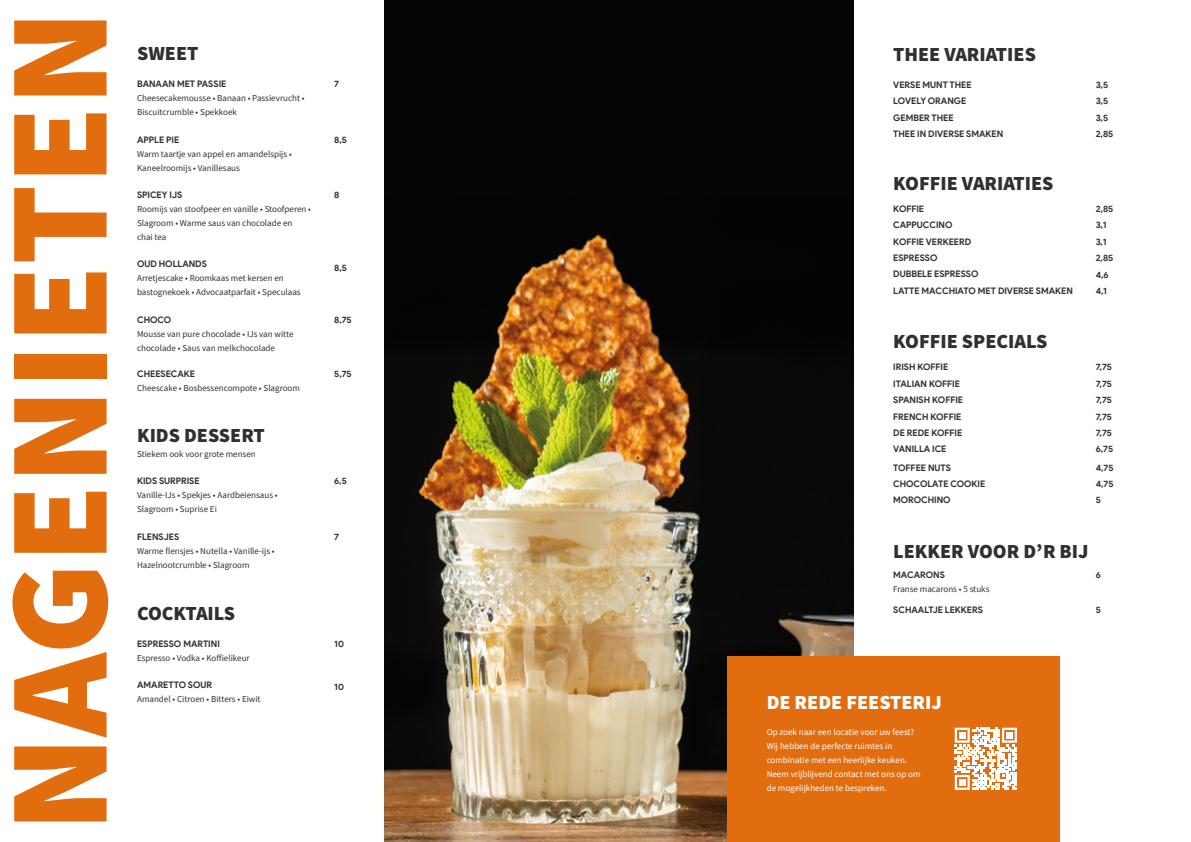
<style>
.page{position:relative;width:1191px;height:842px;background:#fff}
.page>*{position:absolute;margin:0;border:0;box-sizing:border-box;transform-origin:0 0}
.t1{font:142px "Source Sans Variable";color:#e26d0e}
.t2{font:20px "Source Sans Variable";color:#30302f}
.t3{font:20px "Source Sans Variable";color:#fff}
.t4{font:20px "Source Sans Variable";letter-spacing:-.02em;color:#30302f}
.t5{font:9px/14px "Source Sans Pro";color:#30302f}
.t6{font:700 9px "Product Sans";color:#30302f}
.t7{font:9px/14px "Source Sans Pro";color:#fff}
</style>
<div class="page">
<img style="left:384px;top:0;width:469px;height:842px">
<div style="left:727px;top:656px;width:332px;height:186px;background:#e26d0e"></div>
<svg style="left:954px;top:728px;width:63px;height:62px"></svg>
<h1 class="t1" style="left:-26px;top:832px;width:823px;rotate:-90deg">NAGENIETEN</h1>
<h2 class="t2" style="left:137px;top:41px;width:63px">SWEET</h2>
<h2 class="t2" style="left:893px;top:42px;width:144px">THEE VARIATIES</h2>
<p class="t6" style="left:137px;top:79px;width:91px">BANAAN MET PASSIE</p>
<p class="t5" style="left:137px;top:91px;width:169px">Cheesecakemousse • Banaan • Passievrucht •<br>Biscuitcrumble • Spekkoek</p>
<p class="t6" style="left:334px;top:79px;width:6px">7</p>
<p class="t6" style="left:1095px;top:79px;width:14px">3,5</p>
<p class="t6" style="left:893px;top:79px;width:80px">VERSE MUNT THEE</p>
<p class="t6" style="left:893px;top:95px;width:74px">LOVELY ORANGE</p>
<p class="t6" style="left:893px;top:112px;width:62px">GEMBER THEE</p>
<p class="t6" style="left:1095px;top:95px;width:14px">3,5</p>
<p class="t6" style="left:1095px;top:112px;width:14px">3,5</p>
<p class="t6" style="left:137px;top:134px;width:44px">APPLE PIE</p>
<p class="t5" style="left:137px;top:147px;width:156px">Warm taartje van appel en amandelspijs •<br>Kaneelroomijs • Vanillesaus</p>
<p class="t6" style="left:137px;top:189px;width:47px">SPICEY IJS</p>
<p class="t5" style="left:137px;top:202px;width:175px">Roomijs van stoofpeer en vanille • Stoofperen •<br>Slagroom • Warme saus van chocolade en<br>chai tea</p>
<p class="t6" style="left:334px;top:134px;width:14px">8,5</p>
<p class="t6" style="left:334px;top:189px;width:7px">8</p>
<p class="t6" style="left:893px;top:128px;width:111px">THEE IN DIVERSE SMAKEN</p>
<p class="t6" style="left:1095px;top:128px;width:19px">2,85</p>
<h2 class="t2" style="left:893px;top:172px;width:162px">KOFFIE VARIATIES</h2>
<p class="t6" style="left:893px;top:203px;width:32px">KOFFIE</p>
<p class="t6" style="left:1095px;top:203px;width:19px">2,85</p>
<p class="t6" style="left:893px;top:219px;width:61px">CAPPUCCINO</p>
<p class="t6" style="left:1095px;top:219px;width:12px">3,1</p>
<p class="t6" style="left:893px;top:236px;width:79px">KOFFIE VERKEERD</p>
<p class="t6" style="left:1095px;top:236px;width:12px">3,1</p>
<p class="t6" style="left:137px;top:259px;width:71px">OUD HOLLANDS</p>
<p class="t5" style="left:137px;top:271px;width:165px">Arretjescake • Roomkaas met kersen en bastognekoek • Advocaatparfait • Speculaas</p>
<p class="t6" style="left:334px;top:262px;width:14px">8,5</p>
<p class="t6" style="left:893px;top:252px;width:46px">ESPRESSO</p>
<p class="t6" style="left:1095px;top:252px;width:19px">2,85</p>
<p class="t6" style="left:893px;top:269px;width:87px">DUBBELE ESPRESSO</p>
<p class="t6" style="left:1095px;top:269px;width:15px">4,6</p>
<p class="t6" style="left:893px;top:285px;width:181px">LATTE MACCHIATO MET DIVERSE SMAKEN</p>
<p class="t6" style="left:1095px;top:285px;width:13px">4,1</p>
<p class="t6" style="left:137px;top:314px;width:36px">CHOCO</p>
<p class="t5" style="left:137px;top:326px;width:158px">Mousse van pure chocolade • IJs van witte chocolade • Saus van melkchocolade</p>
<p class="t6" style="left:137px;top:368px;width:59px">CHEESECAKE</p>
<p class="t5" style="left:137px;top:381px;width:164px">Cheescake • Bosbessencompote • Slagroom</p>
<p class="t6" style="left:334px;top:314px;width:19px">8,75</p>
<p class="t6" style="left:334px;top:368px;width:19px">5,75</p>
<h2 class="t2" style="left:893px;top:329px;width:156px">KOFFIE SPECIALS</h2>
<p class="t6" style="left:893px;top:362px;width:57px">IRISH KOFFIE</p>
<p class="t6" style="left:893px;top:378px;width:68px">ITALIAN KOFFIE</p>
<p class="t6" style="left:1095px;top:362px;width:18px">7,75</p>
<p class="t6" style="left:1095px;top:378px;width:18px">7,75</p>
<p class="t6" style="left:893px;top:394px;width:71px">SPANISH KOFFIE</p>
<p class="t6" style="left:1095px;top:394px;width:18px">7,75</p>
<p class="t6" style="left:893px;top:411px;width:70px">FRENCH KOFFIE</p>
<p class="t6" style="left:1095px;top:411px;width:18px">7,75</p>
<h2 class="t2" style="left:137px;top:424px;width:129px">KIDS DESSERT</h2>
<p class="t6" style="left:893px;top:427px;width:70px">DE REDE KOFFIE</p>
<p class="t6" style="left:1095px;top:427px;width:18px">7,75</p>
<p class="t5" style="left:137px;top:447px;width:120px">Stiekem ook voor grote mensen</p>
<p class="t6" style="left:893px;top:444px;width:55px">VANILLA ICE</p>
<p class="t6" style="left:1095px;top:444px;width:19px">6,75</p>
<p class="t6" style="left:893px;top:462px;width:59px">TOFFEE NUTS</p>
<p class="t6" style="left:1095px;top:462px;width:19px">4,75</p>
<p class="t6" style="left:137px;top:475px;width:64px">KIDS SURPRISE</p>
<p class="t5" style="left:137px;top:488px;width:142px">Vanille-IJs • Spekjes • Aardbeiensaus •<br>Slagroom • Suprise Ei</p>
<p class="t6" style="left:334px;top:475px;width:14px">6,5</p>
<p class="t6" style="left:893px;top:478px;width:94px">CHOCOLATE COOKIE</p>
<p class="t6" style="left:893px;top:495px;width:59px">MOROCHINO</p>
<p class="t6" style="left:1095px;top:478px;width:19px">4,75</p>
<p class="t6" style="left:1095px;top:495px;width:7px">5</p>
<p class="t6" style="left:137px;top:531px;width:44px">FLENSJES</p>
<p class="t5" style="left:137px;top:544px;width:139px">Warme flensjes • Nutella • Vanille-ijs •<br>Hazelnootcrumble • Slagroom</p>
<h2 class="t4" style="left:137px;top:601px;width:99px">COCKTAILS</h2>
<p class="t6" style="left:334px;top:531px;width:6px">7</p>
<h2 class="t2" style="left:893px;top:539px;width:197px">LEKKER VOOR D’R BIJ</h2>
<p class="t6" style="left:893px;top:569px;width:53px">MACARONS</p>
<p class="t5" style="left:893px;top:582px;width:98px">Franse macarons • 5 stuks</p>
<p class="t6" style="left:893px;top:604px;width:91px">SCHAALTJE LEKKERS</p>
<p class="t6" style="left:1095px;top:570px;width:7px">6</p>
<p class="t6" style="left:1095px;top:604px;width:7px">5</p>
<p class="t6" style="left:137px;top:638px;width:84px">ESPRESSO MARTINI</p>
<p class="t5" style="left:137px;top:651px;width:114px">Espresso • Vodka • Koffielikeur</p>
<p class="t6" style="left:137px;top:680px;width:76px">AMARETTO SOUR</p>
<p class="t5" style="left:137px;top:692px;width:125px">Amandel • Citroen • Bitters • Eiwit</p>
<p class="t6" style="left:334px;top:638px;width:11px">10</p>
<p class="t6" style="left:334px;top:682px;width:11px">10</p>
<h2 class="t3" style="left:766px;top:690px;width:177px">DE REDE FEESTERIJ</h2>
<p class="t7" style="left:766px;top:725px;width:155px">Op zoek naar een locatie voor uw feest?<br>Wij hebben de perfecte ruimtes in combinatie met een heerlijke keuken.<br>Neem vrijblijvend contact met ons op om</p>
<p class="t7" style="left:766px;top:781px;width:122px">de mogelijkheden te bespreken.</p>
</div>
